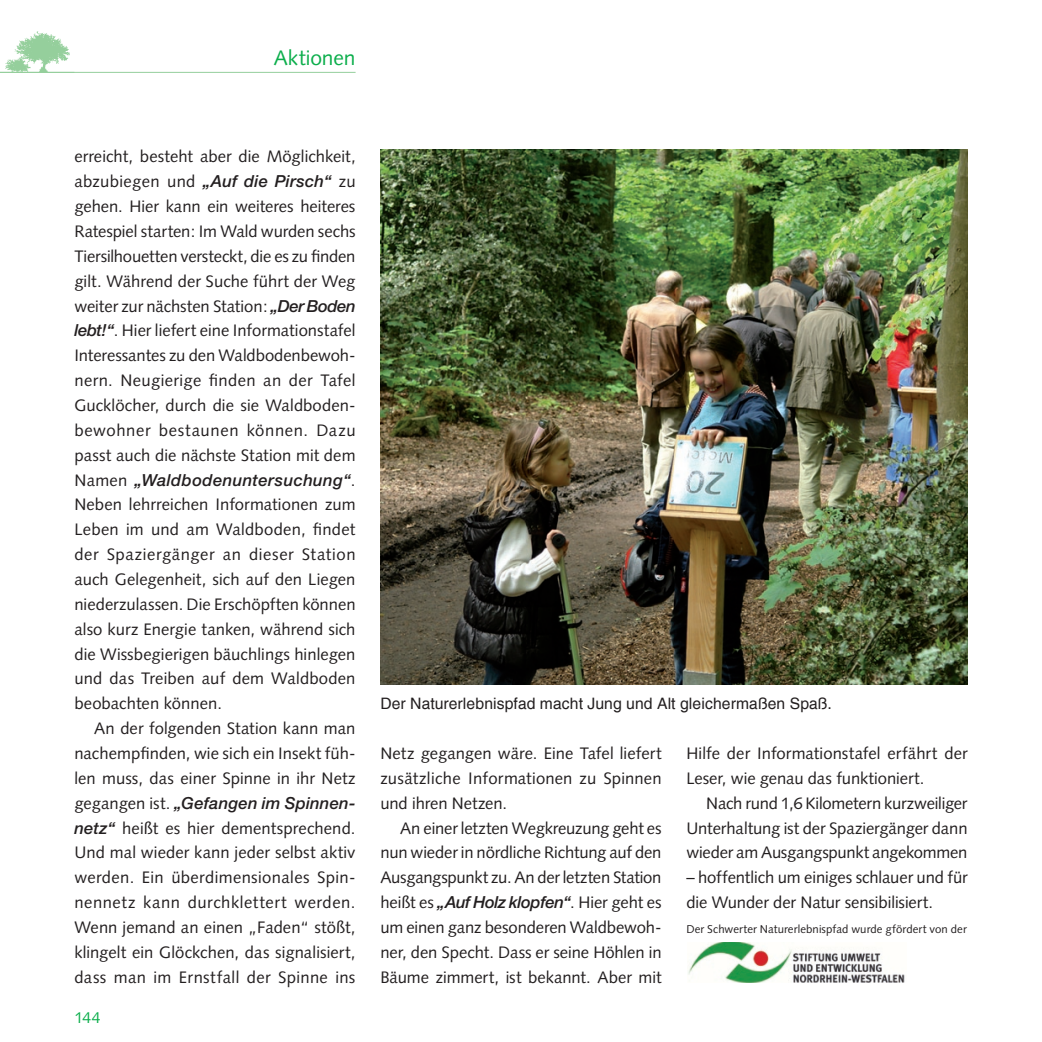
<style>
.page{position:relative;width:1042px;height:1042px;background:#fff}
.page>*{position:absolute;margin:0;border:0;box-sizing:border-box;transform-origin:0 0}
.t1{font:21px "Syntax";letter-spacing:-.005em;color:#0cae4c}
.t2{font:16.62px/24.8px "Syntax";letter-spacing:.005em;color:#231f20;text-align:justify}
.t3{font:italic 500 16.62px "Helvetica Neue";letter-spacing:.02em;color:#231f20}
.t4{font:15.75px "Helvetica";letter-spacing:.005em;color:#231f20}
.t5{font:15.75px "Syntax";color:#0cae4c}
.t6{font:11.38px "Syntax";letter-spacing:.005em;color:#231f20}
.s1{font-family:"Helvetica Neue";font-weight:500;font-style:italic}
.s2{font-family:"Syntax";font-weight:400;font-style:normal}
</style>
<div class="page">
<hr style="left:0;top:72px;width:356px;height:1px;background:#95cf9c">
<img style="left:0;top:31px;width:71px;height:41px">
<img style="left:688px;top:943px;width:217px;height:39px">
<img style="left:380px;top:149px;width:587px;height:535px">
<p class="t1" style="left:274px;top:46px;width:83px">Aktionen</p>
<p class="t2" style="left:74px;top:144px;width:283px">erreicht, besteht aber die Möglichkeit, abzubiegen und <span class="s1">„Auf die Pirsch“</span> zu gehen. Hier kann ein weiteres heiteres Ratespiel starten: Im Wald wurden sechs Tiersilhouetten versteckt, die es zu finden gilt. Während der Suche führt der Weg weiter zur nächsten Station: <span class="s1">„Der Boden lebt!“</span>. Hier liefert eine Informationstafel Interessantes zu den Waldbodenbewoh&shy;nern. Neugierige finden an der Tafel Gucklöcher, durch die sie Waldboden&shy;bewohner bestaunen können. Dazu passt auch die nächste Station mit dem</p>
<p class="t3" style="left:74px;top:470px;width:283px"><span class="s2">Namen</span> „Waldbodenuntersuchung“<span class="s2">.</span></p>
<p class="t2" style="left:74px;top:492px;width:283px">Neben lehrreichen Informationen zum Leben im und am Waldboden, findet der Spaziergänger an dieser Station auch Gelegenheit, sich auf den Liegen niederzulassen. Die Erschöpften können also kurz Energie tanken, während sich die Wissbegierigen bäuchlings hinlegen und das Treiben auf dem Waldboden beobachten können.</p>
<p class="t2" style="left:74px;top:716px;width:283px;text-indent:20px">An der folgenden Station kann man nachempfinden, wie sich ein Insekt füh&shy;len muss, das einer Spinne in ihr Netz</p>
<p class="t3" style="left:74px;top:793px;width:283px"><span class="s2">gegangen ist.</span> „Gefangen im Spinnen-</p>
<p class="t2" style="left:74px;top:815px;width:283px"><span class="s1">netz“</span> heißt es hier dementsprechend.<br>Und mal wieder kann jeder selbst aktiv werden. Ein überdimensionales Spin&shy;nennetz kann durchklettert werden.<br>Wenn jemand an einen „Faden“ stößt, klingelt ein Glöckchen, das signalisiert, dass man im Ernstfall der Spinne ins</p>
<p class="t5" style="left:74px;top:1008px;width:28px">144</p>
<p class="t4" style="left:380px;top:694px;width:453px">Der Naturerlebnispfad macht Jung und Alt gleichermaßen Spaß.</p>
<p class="t2" style="left:380px;top:741px;width:283px">Netz gegangen wäre. Eine Tafel liefert zusätzliche Informationen zu Spinnen und ihren Netzen.</p>
<p class="t2" style="left:380px;top:815px;width:283px;text-indent:20px">An einer letzten Wegkreuzung geht es nun wieder in nördliche Richtung auf den Ausgangspunkt zu. An der letzten Station heißt es <span class="s1">„Auf Holz klopfen“</span>. Hier geht es um einen ganz besonderen Waldbewoh&shy;ner, den Specht. Dass er seine Höhlen in Bäume zimmert, ist bekannt. Aber mit</p>
<p class="t2" style="left:686px;top:741px;width:283px">Hilfe der Informationstafel erfährt der<br>Leser, wie genau das funktioniert.</p>
<p class="t2" style="left:686px;top:790px;width:283px;text-indent:20px">Nach rund 1,6 Kilometern kurzweiliger Unterhaltung ist der Spaziergänger dann wieder am Ausgangspunkt angekommen</p>
<p class="t2" style="left:686px;top:865px;width:283px">– hoffentlich um einiges schlauer und für die Wunder der Natur sensibilisiert.</p>
<p class="t6" style="left:686px;top:922px;width:282px">Der Schwerter Naturerlebnispfad wurde gfördert von der</p>
</div>
